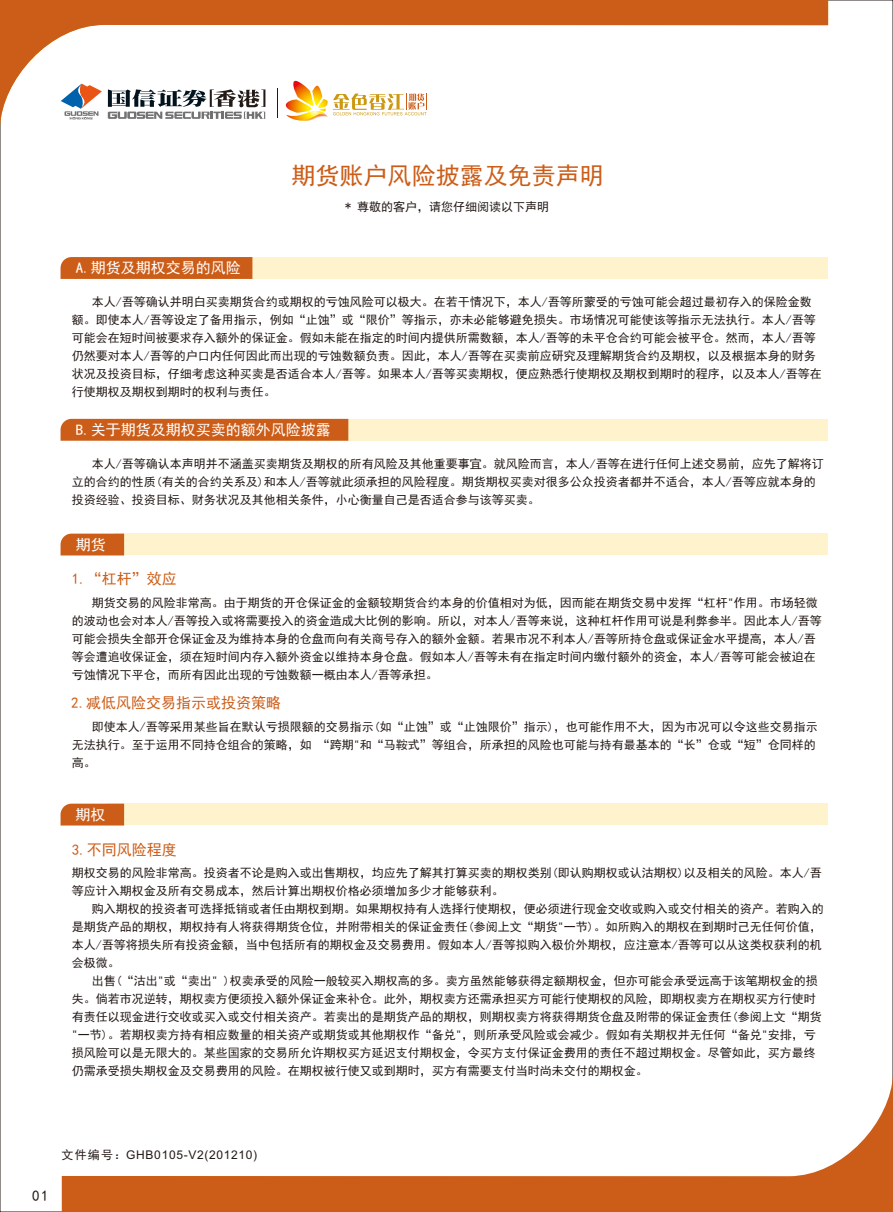
<style>
.page{position:relative;width:893px;height:1212px;background:#fff}
.page>*{position:absolute;margin:0;border:0;box-sizing:border-box;transform-origin:0 0}
.t1{font:24px "Sim Hei";color:#cc5d18}
.t2{font:15px "Sim Hei";color:#fff}
.t3{font:15px "Sim Hei";color:#cc5d18}
.t4{font:15px "Sim Hei";color:#231916}
.t5{font:12px/18px "Sim Hei";color:#231916}
.t6{font:12px "Arial";letter-spacing:.055em;color:#231916}
.s1{font-family:"Sim Hei"}
</style>
<div class="page">
<svg style="left:0;top:0;width:828px;height:127px"></svg>
<svg style="left:62px;top:1074px;width:831px;height:138px"></svg>
<hr style="left:278px;top:88px;width:1px;height:30px;background:#231916">
<svg style="left:108px;top:89px;width:157px;height:30px"></svg>
<svg style="left:61px;top:84px;width:41px;height:36px"></svg>
<svg style="left:285px;top:80px;width:142px;height:41px"></svg>
<div style="left:167px;top:257px;width:661px;height:22px;background:#fff3cd"></div>
<svg style="left:61px;top:257px;width:191px;height:22px;background:#cc5e1a"></svg>
<div style="left:167px;top:419px;width:661px;height:21px;background:#fff3cd"></div>
<div style="left:61px;top:419px;width:287px;height:22px;background:#cc5d18"></div>
<div style="left:114px;top:534px;width:714px;height:21px;background:#fff3cd"></div>
<svg style="left:61px;top:534px;width:63px;height:21px"></svg>
<div style="left:107px;top:804px;width:721px;height:21px;background:#fff3cd"></div>
<svg style="left:61px;top:804px;width:63px;height:21px"></svg>
<h1 class="t1" style="left:292px;top:163px;width:313px">期货账户风险披露及免责声明</h1>
<p class="t5" style="left:345px;top:198px;width:206px">* 尊敬的客户，请您仔细阅读以下声明</p>
<p class="t2" style="left:76px;top:260px;width:167px">A.期货及期权交易的风险</p>
<p class="t5" style="left:72px;top:293px;width:751px;text-indent:20px">本人/吾等确认并明白买卖期货合约或期权的亏蚀风险可以极大。在若干情况下，本人/吾等所蒙受的亏蚀可能会超过最初存入的保险金数额。即使本人/吾等设定了备用指示，例如“止蚀”或“限价”等指示，亦未必能够避免损失。市场情况可能使该等指示无法执行。本人/吾等可能会在短时间被要求存入额外的保证金。假如未能在指定的时间内提供所需数额，本人/吾等的未平仓合约可能会被平仓。然而，本人/吾等仍然要对本人/吾等的户口内任何因此而出现的亏蚀数额负责。因此，本人/吾等在买卖前应研究及理解期货合约及期权，以及根据本身的财务状况及投资目标，仔细考虑这种买卖是否适合本人/吾等。如果本人/吾等买卖期权，便应熟悉行使期权及期权到期时的程序，以及本人/吾等在行使期权及期权到期时的权利与责任。</p>
<p class="t2" style="left:76px;top:422px;width:257px">B.关于期货及期权买卖的额外风险披露</p>
<p class="t5" style="left:72px;top:454px;width:754px;text-indent:20px">本人/吾等确认本声明并不涵盖买卖期货及期权的所有风险及其他重要事宜。就风险而言，本人/吾等在进行任何上述交易前，应先了解将订立的合约的性质(有关的合约关系及)和本人/吾等就此须承担的风险程度。期货期权买卖对很多公众投资者都并不适合，本人/吾等应就本身的投资经验、投资目标、财务状况及其他相关条件，小心衡量自己是否适合参与该等买卖。</p>
<p class="t2" style="left:76px;top:537px;width:32px">期货</p>
<p class="t3" style="left:72px;top:572px;width:106px">1.“杠杆”效应</p>
<p class="t5" style="left:72px;top:594px;width:751px;text-indent:20px">期货交易的风险非常高。由于期货的开仓保证金的金额较期货合约本身的价值相对为低，因而能在期货交易中发挥“杠杆"作用。市场轻微的波动也会对本人/吾等投入或将需要投入的资金造成大比例的影响。所以，对本人/吾等来说，这种杠杆作用可说是利弊参半。因此本人/吾等可能会损失全部开仓保证金及为维持本身的仓盘而向有关商号存入的额外金额。若果市况不利本人/吾等所持仓盘或保证金水平提高，本人/吾等会遭追收保证金，须在短时间内存入额外资金以维持本身仓盘。假如本人/吾等未有在指定时间内缴付额外的资金，本人/吾等可能会被迫在亏蚀情况下平仓，而所有因此出现的亏蚀数额一概由本人/吾等承担。</p>
<p class="t3" style="left:71px;top:695px;width:212px">2.减低风险交易指示或投资策略</p>
<p class="t5" style="left:72px;top:717px;width:748px;text-indent:20px">即使本人/吾等采用某些旨在默认亏损限额的交易指示(如“止蚀”或“止蚀限价”指示)，也可能作用不大，因为市况可以令这些交易指示无法执行。至于运用不同持仓组合的策略，如 “跨期"和“马鞍式”等组合，所承担的风险也可能与持有最基本的“长”仓或“短”仓同样的高。</p>
<p class="t2" style="left:75px;top:807px;width:32px">期权</p>
<p class="t3" style="left:72px;top:841px;width:106px">3.不同风险程度</p>
<p class="t5" style="left:72px;top:864px;width:751px">期权交易的风险非常高。投资者不论是购入或出售期权，均应先了解其打算买卖的期权类别(即认购期权或认沽期权)以及相关的风险。本人/吾等应计入期权金及所有交易成本，然后计算出期权价格必须增加多少才能够获利。</p>
<p class="t5" style="left:72px;top:900px;width:754px;text-indent:20px">购入期权的投资者可选择抵销或者任由期权到期。如果期权持有人选择行使期权，便必须进行现金交收或购入或交付相关的资产。若购入的是期货产品的期权，期权持有人将获得期货仓位，并附带相关的保证金责任(参阅上文“期货"一节)。如所购入的期权在到期时己无任何价值，本人/吾等将损失所有投资金额，当中包括所有的期权金及交易费用。假如本人/吾等拟购入极价外期权，应注意本/吾等可以从这类权获利的机会极微。</p>
<p class="t5" style="left:72px;top:972px;width:751px;text-indent:20px">出售(“沽出"或“卖出" )权卖承受的风险一般较买入期权高的多。卖方虽然能够获得定额期权金，但亦可能会承受远高于该笔期权金的损失。倘若市况逆转，期权卖方便须投入额外保证金来补仓。此外，期权卖方还需承担买方可能行使期权的风险，即期权卖方在期权买方行使时有责任以现金进行交收或买入或交付相关资产。若卖出的是期货产品的期权，则期权卖方将获得期货仓盘及附带的保证金责任(参阅上文“期货"一节)。若期权卖方持有相应数量的相关资产或期货或其他期权作“备兑"，则所承受风险或会减少。假如有关期权并无任何“备兑"安排，亏损风险可以是无限大的。某些国家的交易所允许期权买方延迟支付期权金，令买方支付保证金费用的责任不超过期权金。尽管如此，买方最终仍需承受损失期权金及交易费用的风险。在期权被行使又或到期时，买方有需要支付当时尚未交付的期权金。</p>
<p class="t4" style="left:32px;top:1188px;width:18px">01</p>
<p class="t6" style="left:62px;top:1150px;width:197px"><span class="s1">文件编号：</span>GHB0105-V2(201210)</p>
</div>
